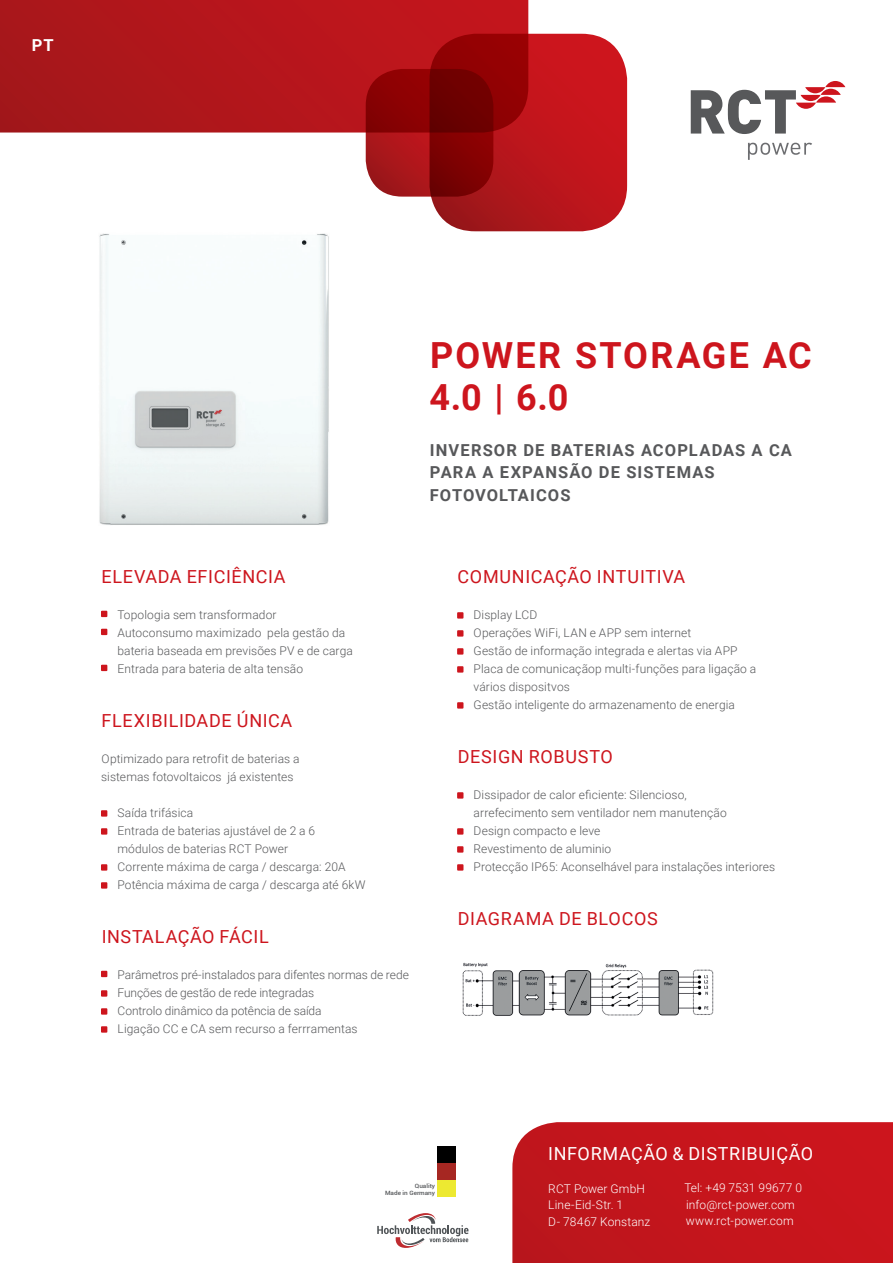
<style>
.page{position:relative;width:893px;height:1263px;background:#fff}
.page>*{position:absolute;margin:0;border:0;box-sizing:border-box;transform-origin:0 0}
.t1{font:700 36px/42px "Roboto";letter-spacing:.06em;color:#cd151d}
.t2{font:18px "Roboto";letter-spacing:.035em;color:#cd151d}
.t3{font:18px "Roboto";letter-spacing:.035em;color:#fff}
.t4{font:700 16.5px/22.5px "Roboto";letter-spacing:.065em;color:#57585a}
.t5{font:700 16.5px "Roboto";color:#fff}
.t6{font:300 12px/18px "Roboto";letter-spacing:.01em;color:#57585a}
.t7{font:300 12px/16.5px "Roboto";letter-spacing:.01em;color:#fff}
.t8{font:500 5.85px/7.1px "Roboto";color:#535558;text-align:right;scale:1.09 1}
</style>
<div class="page">
<div style="left:437px;top:1163px;width:19px;height:16px;background:#a62722"></div>
<div style="left:437px;top:1146px;width:19px;height:16px;background:#000"></div>
<div style="left:437px;top:1181px;width:19px;height:16px;background:#ede931"></div>
<svg style="left:377px;top:1213px;width:91px;height:35px"></svg>
<img style="left:462px;top:962px;width:252px;height:54px">
<img style="left:99px;top:233px;width:230px;height:292px">
<svg style="left:101px;top:611px;width:6px;height:6px"></svg>
<svg style="left:101px;top:629px;width:6px;height:6px"></svg>
<svg style="left:101px;top:665px;width:6px;height:6px"></svg>
<div style="left:101px;top:810px;width:6px;height:7px;background:#cd151d"></div>
<div style="left:101px;top:828px;width:6px;height:7px;background:#cd151d"></div>
<div style="left:101px;top:864px;width:6px;height:7px;background:#cd151d"></div>
<div style="left:101px;top:882px;width:6px;height:7px;background:#cd151d"></div>
<svg style="left:101px;top:971px;width:6px;height:6px"></svg>
<div style="left:101px;top:990px;width:6px;height:7px;background:#cd151d"></div>
<div style="left:101px;top:1008px;width:6px;height:7px;background:#cd151d"></div>
<div style="left:101px;top:1026px;width:6px;height:7px;background:#cd151d"></div>
<div style="left:457px;top:612px;width:6px;height:7px;background:#cd151d"></div>
<div style="left:457px;top:630px;width:6px;height:7px;background:#cd151d"></div>
<div style="left:457px;top:648px;width:6px;height:7px;background:#cd151d"></div>
<div style="left:457px;top:666px;width:6px;height:7px;background:#cd151d"></div>
<div style="left:457px;top:702px;width:6px;height:7px;background:#cd151d"></div>
<div style="left:457px;top:792px;width:6px;height:7px;background:#cd151d"></div>
<div style="left:457px;top:828px;width:6px;height:7px;background:#cd151d"></div>
<div style="left:457px;top:846px;width:6px;height:7px;background:#cd151d"></div>
<div style="left:457px;top:864px;width:6px;height:7px;background:#cd151d"></div>
<svg style="left:0;top:0;width:528px;height:133px;background:#b2161c"></svg>
<svg style="left:430px;top:34px;width:197px;height:197px;background:#b61117"></svg>
<svg style="left:366px;top:69px;width:127px;height:128px;background:#880608"></svg>
<svg style="left:691px;top:81px;width:154px;height:53px"></svg>
<svg style="left:748px;top:143px;width:64px;height:17px"></svg>
<svg style="left:512px;top:1122px;width:381px;height:141px;background:#c5171e"></svg>
<h3 class="t5" style="left:32px;top:33px;width:23px">PT</h3>
<h1 class="t1" style="left:430px;top:333px;width:384px">POWER STORAGE AC<br>4.0 | 6.0</h1>
<h3 class="t4" style="left:430px;top:438px;width:363px">INVERSOR DE BATERIAS ACOPLADAS A CA<br>PARA A EXPANSÃO DE SISTEMAS<br>FOTOVOLTAICOS</h3>
<h2 class="t2" style="left:102px;top:564px;width:185px">ELEVADA EFICIÊNCIA</h2>
<p class="t6" style="left:117px;top:605px;width:237px">Topologia sem transformador Autoconsumo maximizado pela gestão da bateria baseada em previsões PV e de carga Entrada para bateria de alta tensão</p>
<h2 class="t2" style="left:102px;top:708px;width:192px">FLEXIBILIDADE ÚNICA</h2>
<p class="t6" style="left:101px;top:749px;width:200px">Optimizado para retrofit de baterias a sistemas fotovoltaicos já existentes</p>
<p class="t6" style="left:117px;top:803px;width:249px">Saída trifásica<br>Entrada de baterias ajustável de 2 a 6<br>módulos de baterias RCT Power<br>Corrente máxima de carga / descarga: 20A Potência máxima de carga / descarga até 6kW</p>
<h2 class="t2" style="left:102px;top:924px;width:169px">INSTALAÇÃO FÁCIL</h2>
<p class="t6" style="left:117px;top:965px;width:293px">Parâmetros pré-instalados para difentes normas de rede Funções de gestão de rede integradas<br>Controlo dinâmico da potência de saída<br>Ligação CC e CA sem recurso a ferrramentas</p>
<h2 class="t2" style="left:458px;top:564px;width:229px">COMUNICAÇÃO INTUITIVA</h2>
<p class="t6" style="left:474px;top:605px;width:284px">Display LCD<br>Operações WiFi, LAN e APP sem internet<br>Gestão de informação integrada e alertas via APP Placa de comunicaçãop multi-funções para ligação a vários dispositvos<br>Gestão inteligente do armazenamento de energia</p>
<h2 class="t2" style="left:458px;top:744px;width:157px">DESIGN ROBUSTO</h2>
<p class="t6" style="left:474px;top:785px;width:303px">Dissipador de calor eficiente: Silencioso,<br>arrefecimento sem ventilador nem manutenção<br>Design compacto e leve<br>Revestimento de aluminio<br>Protecção IP65: Aconselhável para instalações interiores</p>
<h2 class="t2" style="left:458px;top:906px;width:202px">DIAGRAMA DE BLOCOS</h2>
<p class="t8" style="left:385px;top:1182px;width:47px">Quality<br>Made in Germany</p>
<h2 class="t3" style="left:548px;top:1141px;width:266px">INFORMAÇÃO &amp; DISTRIBUIÇÃO</h2>
<p class="t7" style="left:548px;top:1180px;width:104px">RCT Power GmbH<br>Line-Eid-Str. 1<br>D- 78467 Konstanz</p>
<p class="t7" style="left:684px;top:1179px;width:119px">Tel: +49 7531 99677 0 info@rct-power.com www.rct-power.com</p>
</div>
